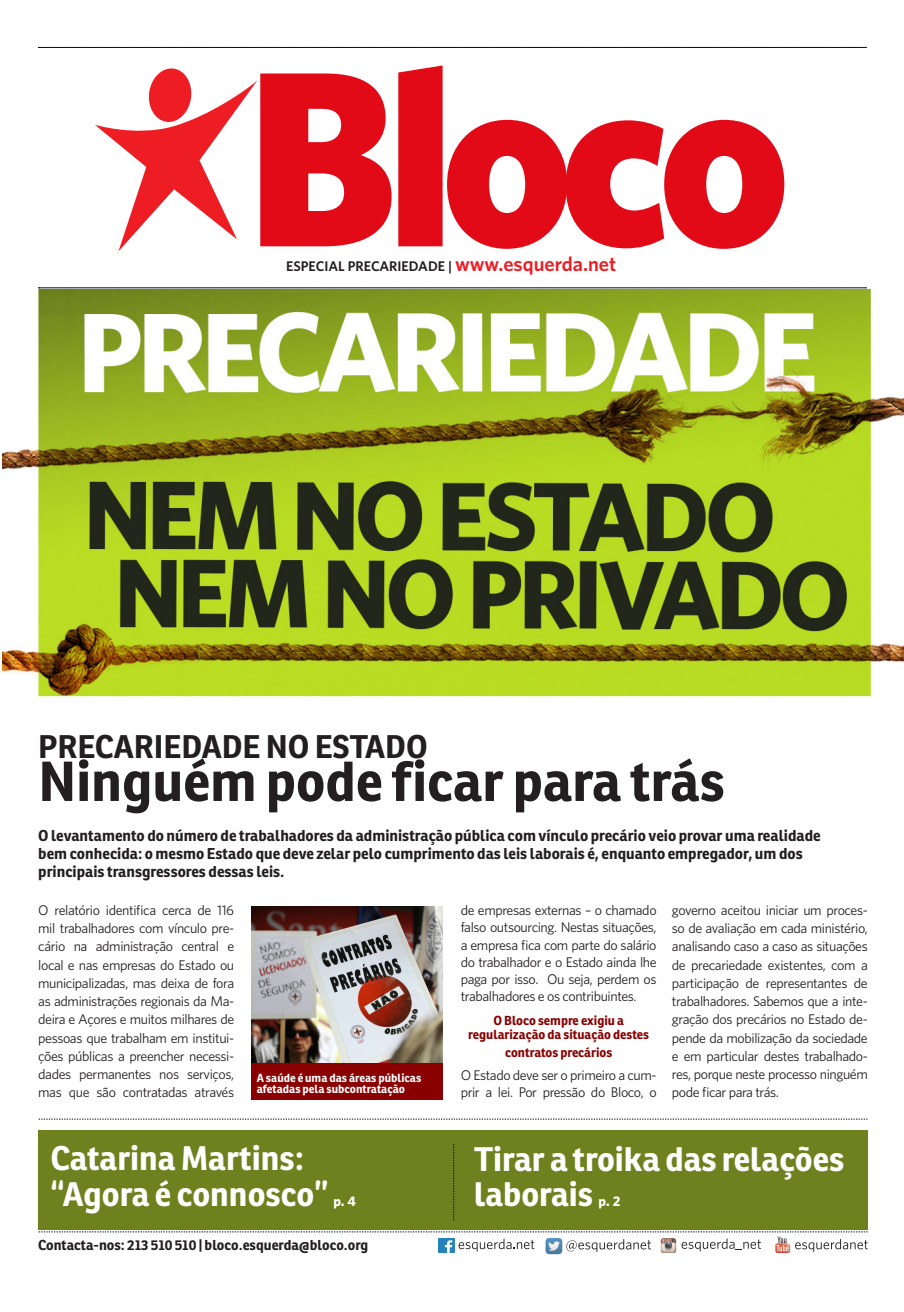
<style>
.page{position:relative;width:904px;height:1312px;background:#fff}
.page>*{position:absolute;margin:0;border:0;box-sizing:border-box;transform-origin:0 0}
.t1{font:700 54.62px "Ronnia";color:#231f20}
.t2{font:700 33px/35.6px "Ronnia";color:#fff}
.t3{font:700 31.75px "Ronnia";color:#231f20}
.t4{font:700 15.25px/17.8px "Ronnia";color:#231f20}
.t5{font:14px/18.2px "Whitney";letter-spacing:-.03em;color:#231f20;text-align:justify}
.t6{font:700 14px "Ronnia";color:#231f20}
.t7{font:600 14px "Whitney";color:#231f20}
.t8{font:700 14px "Whitney";color:#fff}
.t9{font:700 12.75px/14.5px "Ronnia";color:#8a0000;text-align:center}
.t10{font:700 11.5px/11.5px "Ronnia";color:#fff}
.s1{font-size:20.38px;color:#ee1d23}
</style>
<div class="page">
<div style="left:38px;top:1129px;width:829px;height:100px;background:#6f811e"></div>
<svg style="left:39px;top:1118px;width:829px;height:1px"></svg>
<svg style="left:39px;top:1231px;width:829px;height:1px"></svg>
<svg style="left:453px;top:1144px;width:1px;height:76px"></svg>
<svg style="left:38px;top:287px;width:828px;height:1px"></svg>
<svg style="left:38px;top:47px;width:828px;height:1px"></svg>
<svg style="left:95px;top:68px;width:296px;height:183px"></svg>
<svg style="left:398px;top:65px;width:386px;height:184px"></svg>
<svg style="left:458px;top:1238px;width:76px;height:13px"></svg>
<img style="left:438px;top:1238px;width:16px;height:14px">
<svg style="left:566px;top:1239px;width:85px;height:12px"></svg>
<img style="left:545px;top:1237px;width:18px;height:16px">
<svg style="left:795px;top:1239px;width:72px;height:12px"></svg>
<img style="left:775px;top:1236px;width:15px;height:17px">
<svg style="left:681px;top:1238px;width:80px;height:12px"></svg>
<img style="left:660px;top:1238px;width:17px;height:14px">
<img style="left:2px;top:289px;width:901px;height:410px">
<div style="left:251px;top:905px;width:191px;height:194px;background:#8a0000"></div>
<img style="left:251px;top:905px;width:191px;height:156px">
<p class="t7" style="left:286px;top:256px;width:332px">ESPECIAL PRECARIEDADE | <span class="s1">www.esquerda.net</span></p>
<p class="t3" style="left:38px;top:726px;width:391px">PRECARIEDADE NO ESTADO</p>
<p class="t1" style="left:38px;top:746px;width:688px">Ninguém pode ficar para trás</p>
<p class="t4" style="left:38px;top:826px;width:784px">O levantamento do número de trabalhadores da administração pública com vínculo precário veio provar uma realidade bem conhecida: o mesmo Estado que deve zelar pelo cumprimento das leis laborais é, enquanto empregador, um dos principais transgressores dessas leis.</p>
<p class="t5" style="left:38px;top:900px;width:197px">O relatório identifica cerca de 116 mil trabalhadores com vínculo pre&shy;cário na administração central e local e nas empresas do Estado ou municipalizadas, mas deixa de fora as administrações regionais da Ma&shy;deira e Açores e muitos milhares de pessoas que trabalham em institui&shy;ções públicas a preencher necessi&shy;dades permanentes nos serviços, mas que são contratadas através</p>
<p class="t5" style="left:460px;top:900px;width:197px;line-height:17.4px">de empresas externas – o chamado falso outsourcing. Nestas situações, a empresa fica com parte do salário do trabalhador e o Estado ainda lhe paga por isso. Ou seja, perdem os trabalhadores e os contribuintes.</p>
<p class="t9" style="left:468px;top:1012px;width:182px">O Bloco sempre exigiu a regularização da situação destes</p>
<p class="t9" style="left:505px;top:1044px;width:109px">contratos precários</p>
<p class="t5" style="left:460px;top:1065px;width:197px;line-height:17.4px">O Estado deve ser o primeiro a cum&shy;prir a lei. Por pressão do Bloco, o</p>
<p class="t10" style="left:257px;top:1071px;width:166px">A saúde é uma das áreas públicas afetadas pela subcontratação</p>
<p class="t5" style="left:672px;top:900px;width:197px">governo aceitou iniciar um proces&shy;so de avaliação em cada ministério, analisando caso a caso as situações de precariedade existentes, com a participação de representantes de trabalhadores. Sabemos que a inte&shy;gração dos precários no Estado de&shy;pende da mobilização da sociedade e em particular destes trabalhado&shy;res, porque neste processo ninguém pode ficar para trás.</p>
<p class="t2" style="left:51px;top:1139px;width:279px">Catarina Martins: “Agora é connosco”</p>
<p class="t8" style="left:333px;top:1190px;width:24px">p. 4</p>
<p class="t6" style="left:38px;top:1235px;width:332px">Contacta-nos: 213 510 510 | bloco.esquerda@bloco.org</p>
<p class="t2" style="left:474px;top:1140px;width:372px">Tirar a troika das relações laborais</p>
<p class="t8" style="left:598px;top:1191px;width:23px">p. 2</p>
</div>
